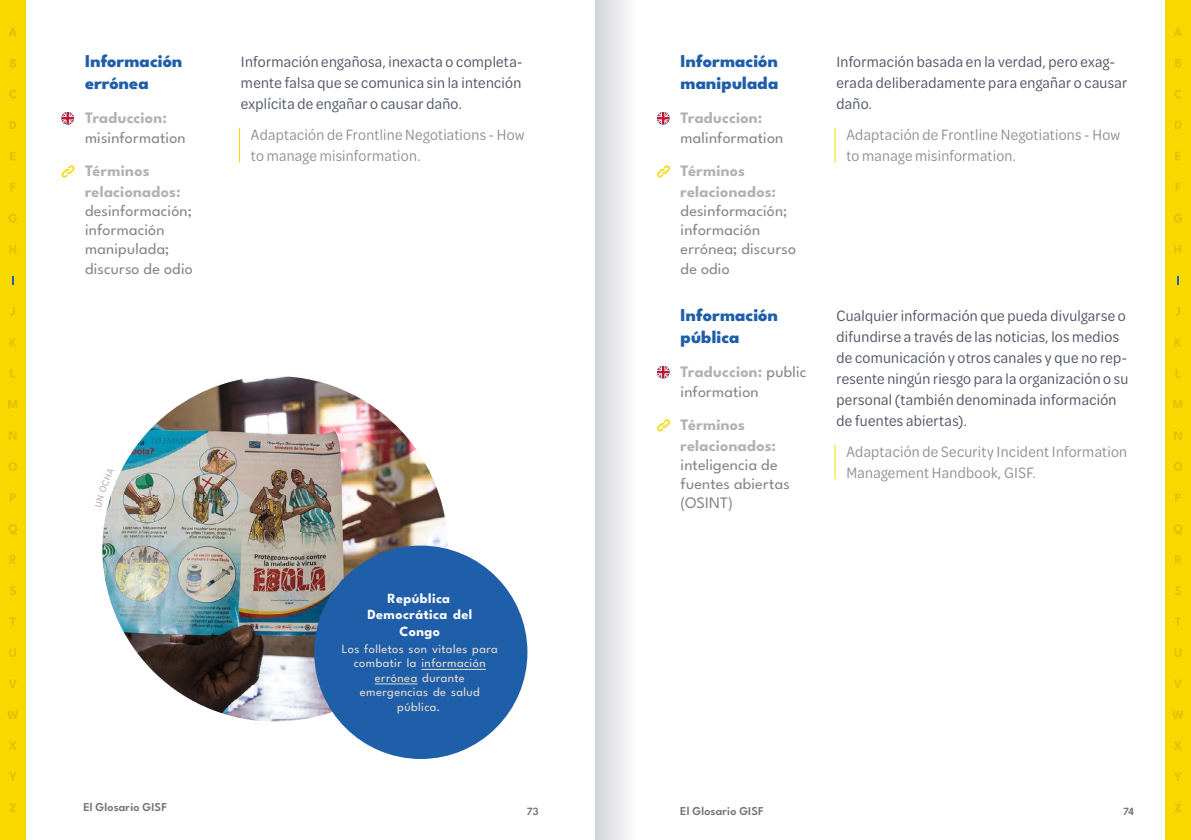
<style>
.page{position:relative;width:1191px;height:840px;background:#fff}
.page>*{position:absolute;margin:0;border:0;box-sizing:border-box;transform-origin:0 0}
.t1{font:800 18px/21.6px "League Spartan";letter-spacing:.005em;color:#1f5ea9}
.t2{font:16px/21px "Omnes Cond";letter-spacing:.02em;color:#505466}
.t3{font:16px/19.2px "League Spartan";letter-spacing:.01em;color:#878787}
.t4{font:16px/21px "Omnes Cond";letter-spacing:.02em;color:#939292}
.t5{font:700 16px/21px "League Spartan";letter-spacing:.015em;color:#b3b2b2}
.t6{font:700 14px/16px "League Spartan";letter-spacing:.03em;color:#fff;text-align:center}
.t7{font:12.4px/14.4px "League Spartan";letter-spacing:.03em;color:#e5ddcf;text-align:center}
.t8{font:600 12px "League Spartan";letter-spacing:.015em;color:#757474}
.t9{font:600 11px "League Spartan";color:#757474}
.t10{font:600 11px "League Spartan";color:#747373}
.s1{font-weight:700;color:#b3b2b2}
</style>
<div class="page">
<div style="left:0;top:0;width:26px;height:839px;background:#f9d800"></div>
<div style="left:1165px;top:0;width:26px;height:839px;background:#f9d800"></div>
<svg style="left:1175px;top:803px;width:6px;height:8px"></svg>
<svg style="left:1174px;top:772px;width:7px;height:8px"></svg>
<svg style="left:1174px;top:741px;width:7px;height:8px"></svg>
<svg style="left:1172px;top:710px;width:11px;height:8px"></svg>
<svg style="left:1174px;top:679px;width:8px;height:8px"></svg>
<svg style="left:1174px;top:648px;width:7px;height:8px"></svg>
<svg style="left:1175px;top:617px;width:5px;height:8px"></svg>
<svg style="left:1175px;top:586px;width:6px;height:8px"></svg>
<svg style="left:1175px;top:555px;width:6px;height:8px"></svg>
<svg style="left:1173px;top:524px;width:9px;height:10px"></svg>
<svg style="left:1175px;top:493px;width:6px;height:8px"></svg>
<svg style="left:1173px;top:462px;width:9px;height:8px"></svg>
<svg style="left:1174px;top:431px;width:7px;height:8px"></svg>
<svg style="left:1173px;top:400px;width:9px;height:8px"></svg>
<svg style="left:1175px;top:369px;width:5px;height:8px"></svg>
<svg style="left:1175px;top:338px;width:6px;height:8px"></svg>
<svg style="left:1174px;top:245px;width:7px;height:8px"></svg>
<svg style="left:1173px;top:214px;width:9px;height:8px"></svg>
<svg style="left:1175px;top:183px;width:5px;height:8px"></svg>
<svg style="left:1175px;top:152px;width:5px;height:8px"></svg>
<svg style="left:1175px;top:121px;width:6px;height:8px"></svg>
<svg style="left:1174px;top:90px;width:7px;height:8px"></svg>
<svg style="left:1175px;top:59px;width:6px;height:8px"></svg>
<svg style="left:1174px;top:28px;width:8px;height:8px"></svg>
<svg style="left:9px;top:803px;width:7px;height:8px"></svg>
<svg style="left:9px;top:772px;width:7px;height:8px"></svg>
<svg style="left:9px;top:741px;width:7px;height:8px"></svg>
<svg style="left:7px;top:710px;width:11px;height:8px"></svg>
<svg style="left:9px;top:679px;width:8px;height:8px"></svg>
<svg style="left:9px;top:648px;width:7px;height:8px"></svg>
<svg style="left:10px;top:617px;width:6px;height:8px"></svg>
<svg style="left:10px;top:586px;width:6px;height:8px"></svg>
<svg style="left:10px;top:555px;width:6px;height:8px"></svg>
<svg style="left:8px;top:524px;width:9px;height:10px"></svg>
<svg style="left:10px;top:493px;width:6px;height:8px"></svg>
<svg style="left:8px;top:462px;width:9px;height:8px"></svg>
<svg style="left:9px;top:431px;width:8px;height:8px"></svg>
<svg style="left:8px;top:400px;width:9px;height:8px"></svg>
<svg style="left:10px;top:369px;width:5px;height:8px"></svg>
<svg style="left:10px;top:338px;width:6px;height:8px"></svg>
<svg style="left:10px;top:307px;width:5px;height:8px"></svg>
<svg style="left:9px;top:245px;width:7px;height:8px"></svg>
<svg style="left:8px;top:214px;width:9px;height:8px"></svg>
<svg style="left:10px;top:183px;width:5px;height:8px"></svg>
<svg style="left:10px;top:152px;width:5px;height:8px"></svg>
<svg style="left:10px;top:121px;width:6px;height:8px"></svg>
<svg style="left:9px;top:89px;width:7px;height:9px"></svg>
<svg style="left:10px;top:59px;width:6px;height:8px"></svg>
<svg style="left:9px;top:28px;width:8px;height:8px"></svg>
<hr style="left:834px;top:128px;width:1px;height:34px;background:#f9d800">
<hr style="left:834px;top:444px;width:1px;height:35px;background:#f9d800">
<svg style="left:657px;top:112px;width:12px;height:13px"></svg>
<svg style="left:657px;top:165px;width:13px;height:12px"></svg>
<svg style="left:657px;top:365px;width:12px;height:13px"></svg>
<svg style="left:657px;top:419px;width:13px;height:12px"></svg>
<hr style="left:239px;top:128px;width:1px;height:34px;background:#f9d800">
<svg style="left:61px;top:112px;width:13px;height:13px"></svg>
<svg style="left:61px;top:165px;width:13px;height:12px"></svg>
<img style="left:102px;top:376px;width:363px;height:348px">
<div style="left:314px;top:545px;width:213px;height:213px;background:#1f5ea9;border-radius:50%"></div>
<hr style="left:421px;top:668px;width:65px;height:1px;background:#e5ddcf">
<hr style="left:375px;top:683px;width:42px;height:1px;background:#e5ddcf">
<svg style="left:12px;top:276px;width:2px;height:8px"></svg>
<div style="left:595px;top:0;width:42px;height:839px;background:linear-gradient(to right,#d3d4d9,#fcfcfd)"></div>
<svg style="left:102px;top:467px;width:12px;height:40px"></svg>
<p class="t1" style="left:85px;top:49px;width:99px">Información errónea</p>
<p class="t5" style="left:85px;top:106px;width:83px">Traduccion:</p>
<p class="t3" style="left:85px;top:127px;width:102px">misinformation</p>
<p class="t5" style="left:85px;top:158px;width:97px">Términos relacionados:</p>
<p class="t3" style="left:85px;top:199px;width:109px">desinformación; información manipulada; discurso de odio</p>
<p class="t8" style="left:83px;top:797px;width:85px">El Glosario GISF</p>
<p class="t2" style="left:241px;top:51px;width:283px;text-align:justify">Información engañosa, inexacta o completa&shy;mente falsa que se comunica sin la intención explícita de engañar o causar daño.</p>
<p class="t4" style="left:251px;top:123px;width:275px">Adaptación de Frontline Negotiations - How to manage misinformation.</p>
<p class="t6" style="left:367px;top:589px;width:106px">República<br>Democrática del<br>Congo</p>
<p class="t7" style="left:342px;top:640px;width:157px">Los folletos son vitales para combatir la información errónea durante emergencias de salud pública.</p>
<p class="t1" style="left:680px;top:49px;width:99px">Información manipulada</p>
<p class="t5" style="left:680px;top:106px;width:83px">Traduccion:</p>
<p class="t3" style="left:680px;top:127px;width:104px">malinformation</p>
<p class="t5" style="left:680px;top:158px;width:97px">Términos relacionados:</p>
<p class="t3" style="left:680px;top:199px;width:117px">desinformación; información errónea; discurso de odio</p>
<p class="t1" style="left:680px;top:303px;width:99px">Información pública</p>
<p class="t3" style="left:680px;top:360px;width:127px;line-height:20px"><span class="s1">Traduccion:</span> public information</p>
<p class="t5" style="left:680px;top:412px;width:97px">Términos relacionados:</p>
<p class="t3" style="left:680px;top:453px;width:111px">inteligencia de fuentes abiertas (OSINT)</p>
<p class="t2" style="left:836px;top:51px;width:292px">Información basada en la verdad, pero exag&shy;erada deliberadamente para engañar o causar daño.</p>
<p class="t4" style="left:846px;top:123px;width:275px">Adaptación de Frontline Negotiations - How to manage misinformation.</p>
<p class="t2" style="left:836px;top:304px;width:293px">Cualquier información que pueda divulgarse o difundirse a través de las noticias, los medios de comunicación y otros canales y que no rep&shy;resente ningún riesgo para la organización o su personal (también denominada información de fuentes abiertas).</p>
<p class="t4" style="left:846px;top:440px;width:282px">Adaptación de Security Incident Information<br>Management Handbook, GISF.</p>
<p class="t9" style="left:527px;top:802px;width:13px">73</p>
<p class="t8" style="left:680px;top:801px;width:85px">El Glosario GISF</p>
<p class="t10" style="left:1123px;top:802px;width:13px">74</p>
</div>
